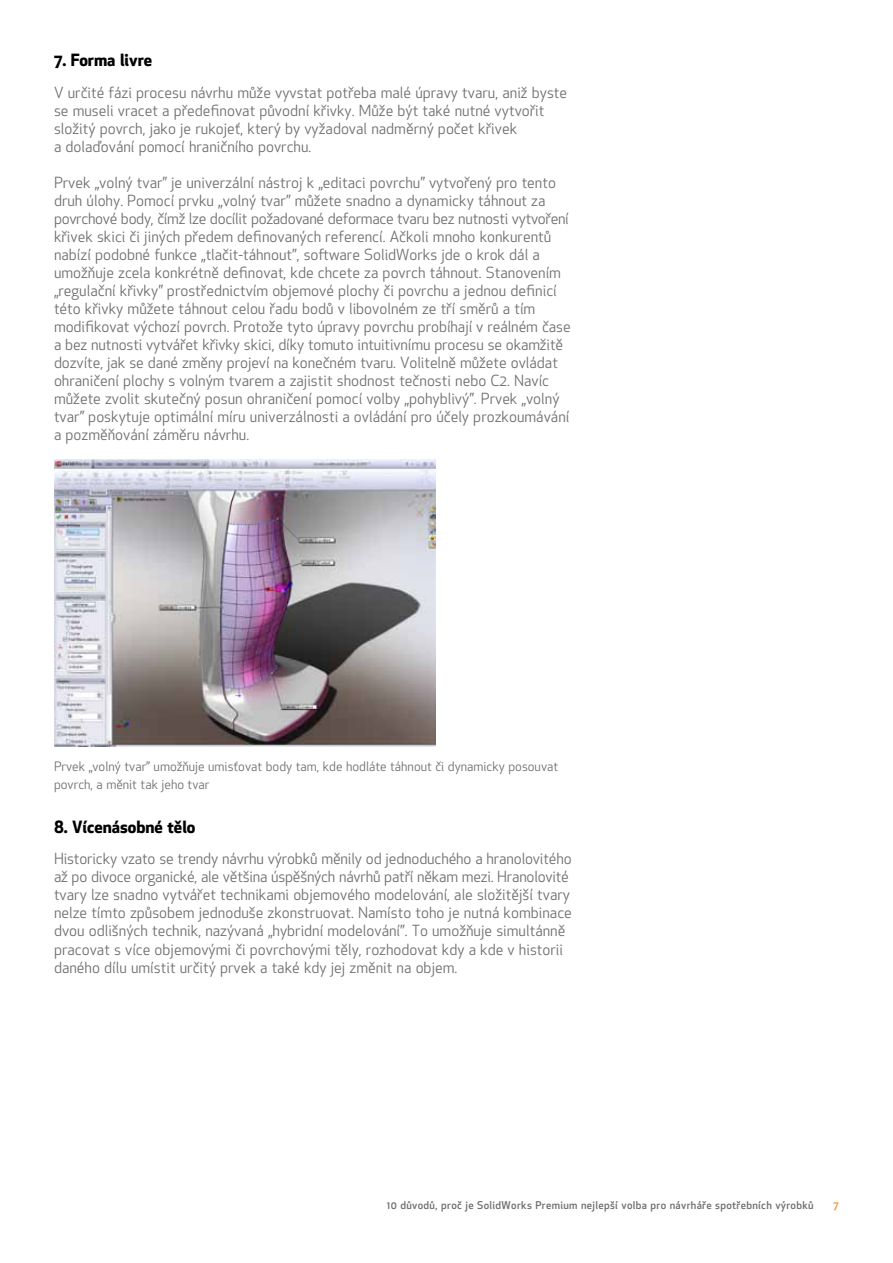
<style>
.page{position:relative;width:893px;height:1263px;background:#fff}
.page>*{position:absolute;margin:0;border:0;box-sizing:border-box;transform-origin:0 0}
.t1{font:700 16.5px "SW Apex New";color:#000}
.t2{font:15px/18px "SW Apex New";color:#6d6e71}
.t3{font:12.75px/18px "SW Apex New";color:#6d6e71}
.t4{font:500 10.5px "SW Apex New";letter-spacing:.03em;color:#6d6e71}
.t5{font:500 10.5px "SW Apex New";color:#f68b1f}
</style>
<div class="page">
<img style="left:54px;top:460px;width:382px;height:286px">
<p class="t1" style="left:54px;top:48px;width:100px">7. Forma livre</p>
<p class="t2" style="left:54px;top:83px;width:515px">V určité fázi procesu návrhu může vyvstat potřeba malé úpravy tvaru, aniž byste se museli vracet a předefinovat původní křivky. Může být také nutné vytvořit složitý povrch, jako je rukojeť, který by vyžadoval nadměrný počet křivek<br>a dolaďování pomocí hraničního povrchu.</p>
<p class="t2" style="left:54px;top:173px;width:518px">Prvek „volný tvar” je univerzální nástroj k „editaci povrchu” vytvořený pro tento druh úlohy. Pomocí prvku „volný tvar” můžete snadno a dynamicky táhnout za povrchové body, čímž lze docílit požadované deformace tvaru bez nutnosti vytvoření křivek skici či jiných předem definovaných referencí. Ačkoli mnoho konkurentů nabízí podobné funkce „tlačit-táhnout”, software SolidWorks jde o krok dál a umožňuje zcela konkrétně definovat, kde chcete za povrch táhnout. Stanovením „regulační křivky” prostřednictvím objemové plochy či povrchu a jednou definicí této křivky můžete táhnout celou řadu bodů v libovolném ze tří směrů a tím modifikovat výchozí povrch. Protože tyto úpravy povrchu probíhají v reálném čase a bez nutnosti vytvářet křivky skici, díky tomuto intuitivnímu procesu se okamžitě dozvíte, jak se dané změny projeví na konečném tvaru. Volitelně můžete ovládat ohraničení plochy s volným tvarem a zajistit shodnost tečnosti nebo C2. Navíc můžete zvolit skutečný posun ohraničení pomocí volby „pohyblivý”. Prvek „volný tvar” poskytuje optimální míru univerzálnosti a ovládání pro účely prozkoumávání a pozměňování záměru návrhu.</p>
<p class="t3" style="left:54px;top:757px;width:506px">Prvek „volný tvar” umožňuje umisťovat body tam, kde hodláte táhnout či dynamicky posouvat povrch, a měnit tak jeho tvar</p>
<p class="t1" style="left:54px;top:815px;width:143px">8. Vícenásobné tělo</p>
<p class="t2" style="left:54px;top:850px;width:519px">Historicky vzato se trendy návrhu výrobků měnily od jednoduchého a hranolovitého až po divoce organické, ale většina úspěšných návrhů patří někam mezi. Hranolovité tvary lze snadno vytvářet technikami objemového modelování, ale složitější tvary nelze tímto způsobem jednoduše zkonstruovat. Namísto toho je nutná kombinace dvou odlišných technik, nazývaná „hybridní modelování”. To umožňuje simultánně pracovat s více objemovými či povrchovými těly, rozhodovat kdy a kde v historii daného dílu umístit určitý prvek a také kdy jej změnit na objem.</p>
<p class="t4" style="left:387px;top:1198px;width:428px">10 důvodů, proč je SolidWorks Premium nejlepší volba pro návrháře spotřebních výrobků</p>
<p class="t5" style="left:833px;top:1198px;width:7px">7</p>
</div>
